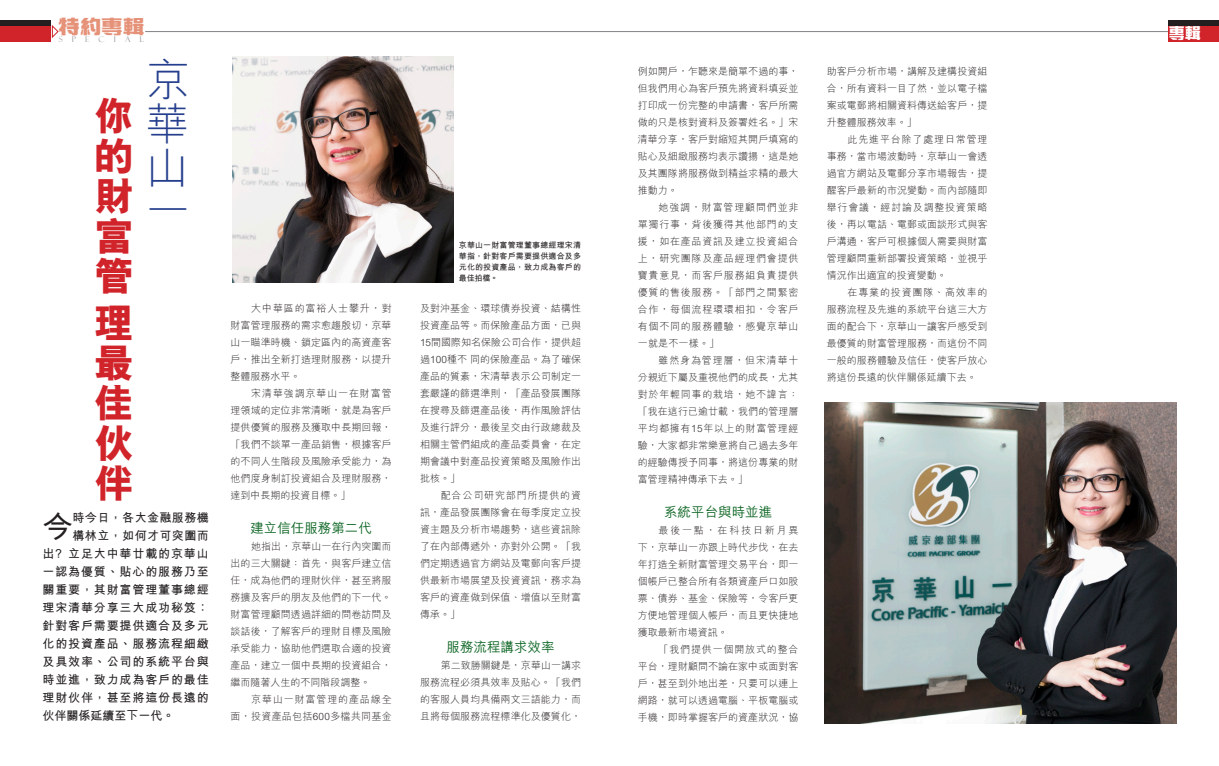
<style>
.page{position:relative;width:1219px;height:766px;background:#fff}
.page>*{position:absolute;margin:0;border:0;box-sizing:border-box;transform-origin:0 0}
.內文{font:44px/44px "M Hei Light HKSCS";color:#253f8e;text-align:justify}
.內文-2{font:40px/40px "M Hei Xbold HKSCS";color:#d1232a;text-align:justify}
.Intro{font:30px "M Hei Bold HKSCS";color:#231f20}
.t1{font:19.9px "CJ Ngai Bold HKSCS";color:#e59279;scale:1.09 1}
.t2{font:16px "CJ Ngai Bold HKSCS";color:#fff}
.subhead{font:13.5px "M Hei Medium HKSCS";color:#106827}
.Intro-2{font:12px "M Hei Bold HKSCS";letter-spacing:.07em;color:#231f20}
.Intro-3{font:12px "M Hei Bold HKSCS";letter-spacing:.035em;color:#231f20}
.Intro-4{font:12px "M Hei Bold HKSCS";color:#231f20}
.Body{font:10px/17px "M Hei Light HKSCS";letter-spacing:.005em;color:#231f20;text-align:justify}
.Body-2{font:10px/17px "M Hei Light HKSCS";letter-spacing:.03em;color:#231f20;text-align:right}
.段落樣式5{font:8px/11px "M Hei Bold HKSCS";letter-spacing:.02em;color:#231f20;text-align:justify}
.t3{font:8px "Felix Titling";letter-spacing:1.145em;color:#939598}
</style>
<div class="page">
<img style="left:825px;top:403px;width:351px;height:320px">
<div style="left:0;top:20px;width:51px;height:21px;background:#d1232a"></div>
<div style="left:0;top:20px;width:51px;height:6px;background:#231f20"></div>
<svg style="left:51px;top:25px;width:8px;height:13px"></svg>
<hr style="left:145px;top:31px;width:1023px;height:1px;background:#808285">
<div style="left:1168px;top:20px;width:51px;height:21px;background:#d1232a"></div>
<div style="left:1168px;top:20px;width:51px;height:6px;background:#231f20"></div>
<img style="left:232px;top:57px;width:221px;height:225px">
<p class="t1" style="left:58px;top:13px;width:81px">特約專輯</p>
<p class="t3" style="left:59px;top:34px;width:87px">SPECIAL</p>
<p class="t2" style="left:1169px;top:23px;width:33px">專輯</p>
<p class="Body" style="left:638px;top:62px;width:162px">例如開戶，乍聽來是簡單不過的事，但我們用心為客戶預先將資料填妥並打印成一份完整的申請書，客戶所需做的只是核對資料及簽署姓名。」宋清華分享，客戶對縮短其開戶填寫的貼心及細緻服務均表示讚揚，這是她及其團隊將服務做到精益求精的最大推動力。</p>
<p class="Body" style="left:638px;top:198px;width:162px;text-indent:21px">她強調，財富管理顧問們並非單獨行事，背後獲得其他部門的支援，如在產品資訊及建立投資組合上，研究團隊及產品經理們會提供寶貴意見，而客戶服務組負責提供優質的售後服務。「部門之間緊密合作，每個流程環環相扣，令客戶有個不同的服務體驗，感覺京華山一就是不一樣。」</p>
<p class="Body" style="left:638px;top:351px;width:162px;text-indent:21px">雖然身為管理層，但宋清華十分親近下屬及重視他們的成長，尤其對於年輕同事的栽培，她不諱言：「我在這行已逾廿載，我們的管理層平均都擁有15年以上的財富管理經驗，大家都非常樂意將自己過去多年的經驗傳授予同事，將這份專業的財富管理精神傳承下去。」</p>
<p class="subhead" style="left:664px;top:502px;width:109px">系統平台與時並進</p>
<p class="Body" style="left:638px;top:521px;width:162px;text-indent:21px">最後一點，在科技日新月異下，京華山一亦跟上時代步伐，在去年打造全新財富管理交易平台，即一個帳戶已整合所有各類資產戶口如股票、債券、基金、保險等，令客戶更方便地管理個人帳戶，而且更快捷地獲取最新市場資訊。</p>
<p class="Body" style="left:638px;top:640px;width:162px;text-indent:21px">「我們提供一個開放式的整合平台，理財顧問不論在家中或面對客戶，甚至到外地出差，只要可以連上網路，就可以透過電腦、平板電腦或手機，即時掌握客戶的資產狀況，協</p>
<p class="內文" style="left:146px;top:56px;width:43px">京華山一</p>
<p class="Body" style="left:827px;top:62px;width:162px">助客戶分析市場，講解及建構投資組合，所有資料一目了然，並以電子檔案或電郵將相關資料傳送給客戶，提升整體服務效率。」</p>
<p class="Body" style="left:827px;top:130px;width:162px;text-indent:21px">此先進平台除了處理日常管理事務，當市場波動時，京華山一會透過官方網站及電郵分享市場報告，提醒客戶最新的市況變動。而內部隨即舉行會議，經討論及調整投資策略後，再以電話、電郵或面談形式與客戶溝通，客戶可根據個人需要與財富管理顧問重新部署投資策略，並視乎情況作出適宜的投資變動。</p>
<p class="Body" style="left:827px;top:283px;width:162px;text-indent:21px">在專業的投資團隊、高效率的服務流程及先進的系統平台這三大方面的配合下，京華山一讓客戶感受到最優質的財富管理服務，而這份不同一般的服務體驗及信任，使客戶放心將這份長遠的伙伴關係延續下去。</p>
<p class="內文-2" style="left:94px;top:97px;width:39px">你的財富管</p>
<p class="內文-2" style="left:94px;top:303px;width:40px">理最佳伙伴</p>
<p class="段落樣式5" style="left:459px;top:239px;width:124px">京華山一財富管理董事總經理宋清華指，針對客戶需要提供適合及多元化的投資產品，致力成為客戶的最佳拍檔。</p>
<p class="Body" style="left:231px;top:299px;width:163px;text-indent:21px">大中華區的富裕人士攀升，對財富管理服務的需求愈趨殷切，京華山一瞄準時機、鎖定區內的高資產客戶，推出全新打造理財服務，以提升整體服務水平。</p>
<p class="Body" style="left:231px;top:384px;width:163px;text-indent:21px">宋清華強調京華山一在財富管理領域的定位非常清晰，就是為客戶提供優質的服務及獲取中長期回報，「我們不談單一產品銷售，根據客戶的不同人生階段及風險承受能力，為他們度身制訂投資組合及理財服務，達到中長期的投資目標。」</p>
<p class="subhead" style="left:250px;top:518px;width:123px">建立信任服務第二代</p>
<p class="Body" style="left:231px;top:537px;width:163px;text-indent:21px">她指出，京華山一在行內突圍而出的三大關鍵：首先，與客戶建立信任，成為他們的理財伙伴，甚至將服務擴及客戶的朋友及他們的下一代。財富管理顧問透過詳細的問卷訪問及談話後，了解客戶的理財目標及風險承受能力，協助他們選取合適的投資產品，建立一個中長期的投資組合，繼而隨著人生的不同階段調整。</p>
<p class="Body-2" style="left:231px;top:690px;width:163px">京華山一財富管理的產品線全<br>面，投資產品包括600多檔共同基金</p>
<p class="Body" style="left:420px;top:299px;width:163px">及對沖基金、環球債券投資、結構性投資產品等。而保險產品方面，已與15間國際知名保險公司合作，提供超過100種不 同的保險產品。為了確保產品的質素，宋清華表示公司制定一套嚴謹的篩選準則，「產品發展團隊在搜尋及篩選產品後，再作風險評估及進行評分，最後呈交由行政總裁及相關主管們組成的產品委員會，在定期會議中對產品投資策略及風險作出批核。」</p>
<p class="Body" style="left:420px;top:486px;width:163px;text-indent:21px">配合公司研究部門所提供的資訊，產品發展團隊會在每季度定立投資主題及分析市場趨勢，這些資訊除了在內部傳遞外，亦對外公開。「我們定期透過官方網站及電郵向客戶提供最新市場展望及投資資訊，務求為客戶的資產做到保值、增值以至財富傳承。」</p>
<p class="subhead" style="left:447px;top:637px;width:109px">服務流程講求效率</p>
<p class="Body" style="left:420px;top:656px;width:163px;text-indent:21px">第二致勝關鍵是，京華山一講求服務流程必須具效率及貼心。「我們的客服人員均具備兩文三語能力，而且將每個服務流程標準化及優質化，</p>
<p class="Intro" style="left:43px;top:505px;width:31px">今</p>
<p class="Intro-3" style="left:73px;top:509px;width:138px">時今日，各大金融服務機</p>
<p class="Intro-3" style="left:73px;top:527px;width:138px">構林立，如何才可突圍而</p>
<p class="Intro-2" style="left:43px;top:545px;width:168px">出﹖立足大中華廿載的京華山</p>
<p class="Intro-2" style="left:43px;top:563px;width:168px">一認為優質、貼心的服務乃至</p>
<p class="Intro-2" style="left:43px;top:581px;width:168px">關重要，其財富管理董事總經</p>
<p class="Intro-2" style="left:43px;top:599px;width:168px">理宋清華分享三大成功秘笈：</p>
<p class="Intro-2" style="left:43px;top:617px;width:168px">針對客戶需要提供適合及多元</p>
<p class="Intro-2" style="left:43px;top:635px;width:168px">化的投資產品、服務流程細緻</p>
<p class="Intro-2" style="left:43px;top:653px;width:168px">及具效率、公司的系統平台與</p>
<p class="Intro-2" style="left:43px;top:671px;width:168px">時並進，致力成為客戶的最佳</p>
<p class="Intro-2" style="left:43px;top:689px;width:168px">理財伙伴，甚至將這份長遠的</p>
<p class="Intro-4" style="left:43px;top:707px;width:133px">伙伴關係延續至下一代。</p>
</div>
